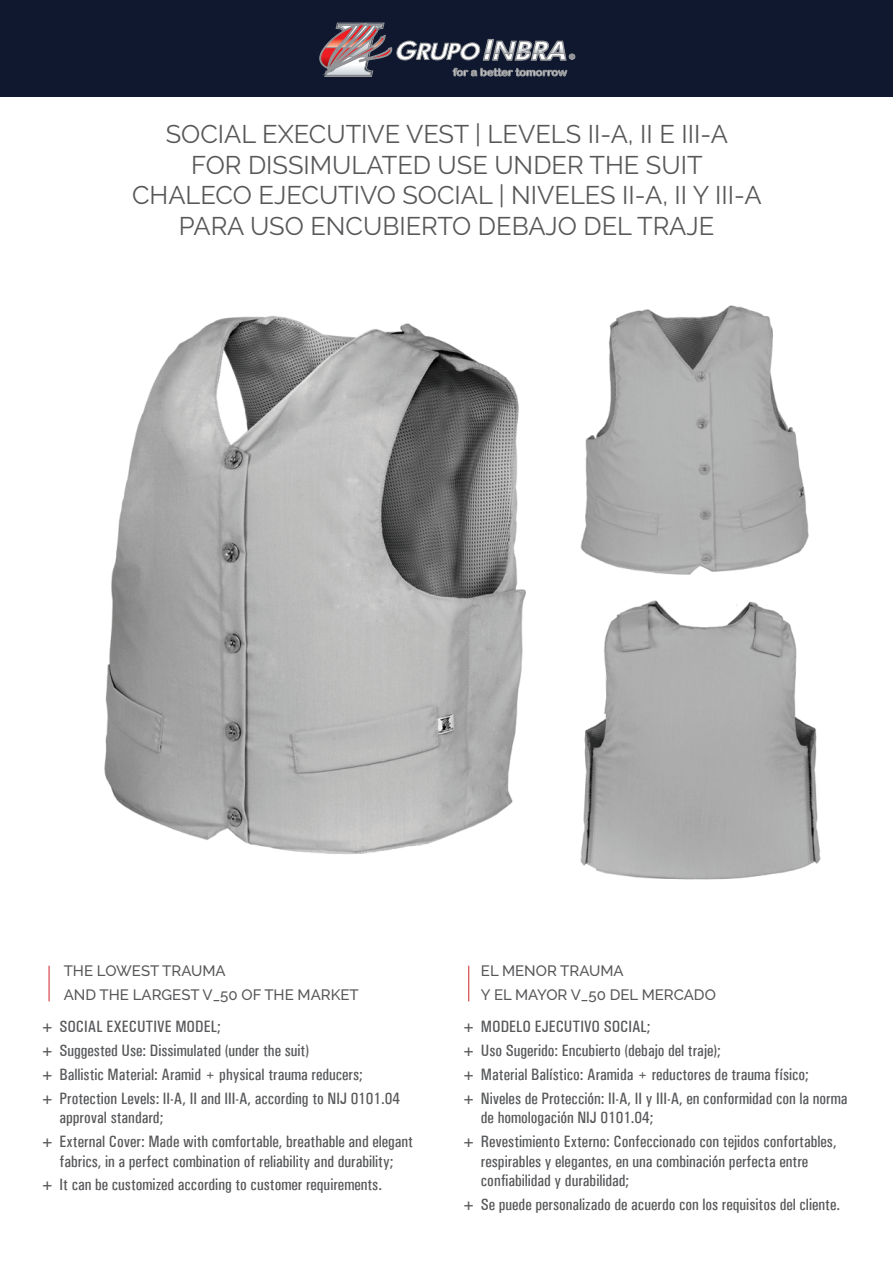
<style>
.page{position:relative;width:893px;height:1263px;background:#fff}
.page>*{position:absolute;margin:0;border:0;box-sizing:border-box;transform-origin:0 0}
.t1{font:25.5px/30.6px "Raleway";color:#57585a;text-align:center}
.t2{font:500 condensed 16.5px/23.7px "Univers";color:#57585a}
.t3{font:500 15px/24px "Raleway";color:#57585a}
.t4{font:10.35px "Arial Rounded MT Bold";color:#fff;scale:1.06 1}
.s1{font-weight:400;font-stretch:normal}
</style>
<div class="page">
<div style="left:0;top:0;width:893px;height:96px;background:#0f182e"></div>
<svg style="left:319px;top:23px;width:256px;height:54px"></svg>
<img style="left:580px;top:305px;width:229px;height:270px">
<img style="left:104px;top:315px;width:422px;height:540px">
<img style="left:580px;top:600px;width:241px;height:280px">
<hr style="left:49px;top:966px;width:1px;height:35px;background:#d1232a">
<hr style="left:468px;top:966px;width:1px;height:35px;background:#d1232a">
<p class="t4" style="left:453px;top:66px;width:109px">for a better tomorrow</p>
<h1 class="t1" style="left:132px;top:119px;width:631px">SOCIAL EXECUTIVE VEST | LEVELS II-A, II E III-A<br>FOR DISSIMULATED USE UNDER THE SUIT CHALECO EJECUTIVO SOCIAL | NIVELES II-A, II Y III-A PARA USO ENCUBIERTO DEBAJO DEL TRAJE</h1>
<p class="t3" style="left:64px;top:959px;width:297px">THE LOWEST TRAUMA<br>AND THE LARGEST V_50 OF THE MARKET</p>
<p class="t2" style="left:43px;top:1015px;width:359px"><span class="s1">+</span> SOCIAL EXECUTIVE MODEL;<br><span class="s1">+</span> Suggested Use: Dissimulated (under the suit)<br><span class="s1">+</span> Ballistic Material: Aramid + physical trauma reducers;<br><span class="s1">+</span> Protection Levels: II-A, II and III-A, according to NIJ 0101.04</p>
<p class="t2" style="left:43px;top:1106px;width:372px;text-indent:17px">approval standard;<br><span class="s1">+</span> External Cover: Made with comfortable, breathable and elegant</p>
<p class="t2" style="left:43px;top:1149px;width:352px;text-indent:17px">fabrics, in a perfect combination of reliability and durability; <span class="s1">+</span> It can be customized according to customer requirements.</p>
<p class="t3" style="left:481px;top:959px;width:236px">EL MENOR TRAUMA<br>Y EL MAYOR V_50 DEL MERCADO</p>
<p class="t2" style="left:464px;top:1015px;width:385px"><span class="s1">+</span> MODELO EJECUTIVO SOCIAL;<br><span class="s1">+</span> Uso Sugerido: Encubierto (debajo del traje);<br><span class="s1">+</span> Material Balístico: Aramida + reductores de trauma físico;<br><span class="s1">+</span> Niveles de Protección: II-A, II y III-A, en conformidad con la norma</p>
<p class="t2" style="left:464px;top:1106px;width:374px;text-indent:17px">de homologación NIJ 0101.04;<br><span class="s1">+</span> Revestimiento Externo: Confeccionado con tejidos confortables,</p>
<p class="t2" style="left:481px;top:1151px;width:329px;line-height:19.5px">respirables y elegantes, en una combinación perfecta entre confiabilidad y durabilidad;</p>
<p class="t2" style="left:464px;top:1192px;width:378px"><span class="s1">+</span> Se puede personalizado de acuerdo con los requisitos del cliente.</p>
</div>
